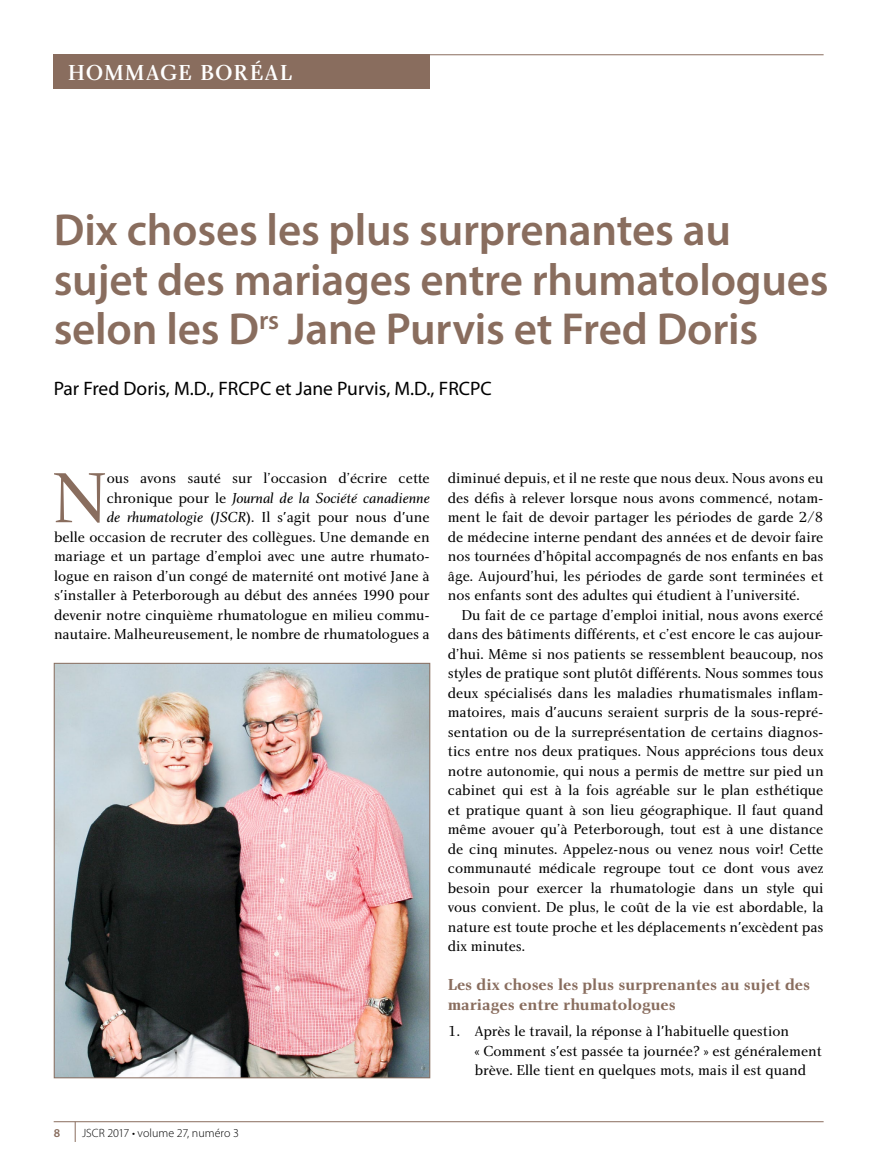
<style>
.page{position:relative;width:878px;height:1175px;background:#fff}
.page>*{position:absolute;margin:0;border:0;box-sizing:border-box;transform-origin:0 0}
.t1{font:73.5px "Charlotte Book Plain";color:#896d5e}
.t2{font:600 45px/49.5px "Myriad Pro";letter-spacing:-.005em;color:#896d5e}
.t3{font:22.5px "Charlotte Medium Plain";letter-spacing:.045em;color:#fff}
.t4{font:19.5px "Myriad Pro";color:#000}
.t5{font:16.5px/19.5px "Charlotte Bold Plain";color:#896d5e}
.t6{font:15px/19.5px "Charlotte Book Plain";color:#000;text-align:justify}
.t7{font:15px "Charlotte Book Italic Plain";color:#000}
.t8{font:300 12px "Myriad Pro";color:#000}
.t9{font:600 12px "Myriad Pro";color:#896d5e}
.s1{font-family:"Charlotte Book Plain"}
.s2{font-family:"Charlotte Book Italic Plain"}
</style>
<div class="page">
<hr style="left:54px;top:54px;width:769px;height:1px;background:#896d5e">
<div style="left:54px;top:55px;width:376px;height:34px;background:#896d5e"></div>
<hr style="left:54px;top:1121px;width:769px;height:1px;background:#896d5e">
<svg style="left:75px;top:1121px;width:1px;height:21px"></svg>
<img style="left:56px;top:665px;width:372px;height:411px">
<div style="left:54px;top:663px;width:376px;height:415px;border:1px solid #896d5e"></div>
<h3 class="t3" style="left:68px;top:59px;width:226px">HOMMAGE BORÉAL</h3>
<h2 class="t2" style="left:54px;top:204px;width:776px">Dix choses les plus surprenantes au sujet des mariages entre rhumatologues selon les D<sup>rs</sup> Jane Purvis et Fred Doris</h2>
<h3 class="t4" style="left:54px;top:377px;width:439px">Par Fred Doris, M.D., FRCPC et Jane Purvis, M.D., FRCPC</h3>
<h1 class="t1" style="left:52px;top:454px;width:56px">N</h1>
<p class="t6" style="left:107px;top:468px;width:324px">ous avons sauté sur l’occasion d’écrire cette</p>
<p class="t7" style="left:107px;top:489px;width:324px"><span class="s1">chronique pour le</span> Journal de la Société canadienne</p>
<p class="t6" style="left:54px;top:507px;width:377px;text-indent:53px"><span class="s2">de rhumatologie</span> (<span class="s2">JSCR</span>). Il s'agit pour nous d'une belle occasion de recruter des collègues. Une demande en mariage et un partage d’emploi avec une autre rhumato&shy;logue en raison d’un congé de maternité ont motivé Jane à s'installer à Peterborough au début des années 1990 pour devenir notre cinquième rhumatologue en milieu commu&shy;nautaire. Malheureusement, le nombre de rhumatologues a</p>
<p class="t6" style="left:448px;top:468px;width:377px">diminué depuis, et il ne reste que nous deux. Nous avons eu des défis à relever lorsque nous avons commencé, notam&shy;ment le fait de devoir partager les périodes de garde 2/8 de médecine interne pendant des années et de devoir faire nos tournées d’hôpital accompagnés de nos enfants en bas âge. Aujourd’hui, les périodes de garde sont terminées et nos enfants sont des adultes qui étudient à l’université.</p>
<p class="t6" style="left:448px;top:605px;width:377px;text-indent:14px">Du fait de ce partage d’emploi initial, nous avons exercé dans des bâtiments différents, et c’est encore le cas aujour&shy;d’hui. Même si nos patients se ressemblent beaucoup, nos styles de pratique sont plutôt différents. Nous sommes tous deux spécialisés dans les maladies rhumatismales inflam&shy;matoires, mais d'aucuns seraient surpris de la sous-repré&shy;sentation ou de la surreprésentation de certains diagnos&shy;tics entre nos deux pratiques. Nous apprécions tous deux notre autonomie, qui nous a permis de mettre sur pied un cabinet qui est à la fois agréable sur le plan esthétique et pratique quant à son lieu géographique. Il faut quand même avouer qu’à Peterborough, tout est à une distance de cinq minutes. Appelez-nous ou venez nous voir! Cette communauté médicale regroupe tout ce dont vous avez besoin pour exercer la rhumatologie dans un style qui vous convient. De plus, le coût de la vie est abordable, la nature est toute proche et les déplacements n'excèdent pas dix minutes.</p>
<p class="t5" style="left:448px;top:975px;width:363px">Les dix choses les plus surprenantes au sujet des mariages entre rhumatologues</p>
<p class="t6" style="left:475px;top:1021px;width:349px;text-align:left;text-indent:-27px">1. Après le travail, la réponse à l'habituelle question<br>« Comment s'est passée ta journée? » est généralement brève. Elle tient en quelques mots, mais il est quand</p>
<p class="t9" style="left:54px;top:1125px;width:8px">8</p>
<p class="t8" style="left:82px;top:1126px;width:158px">JSCR 2017 • volume 27, numéro 3</p>
</div>
